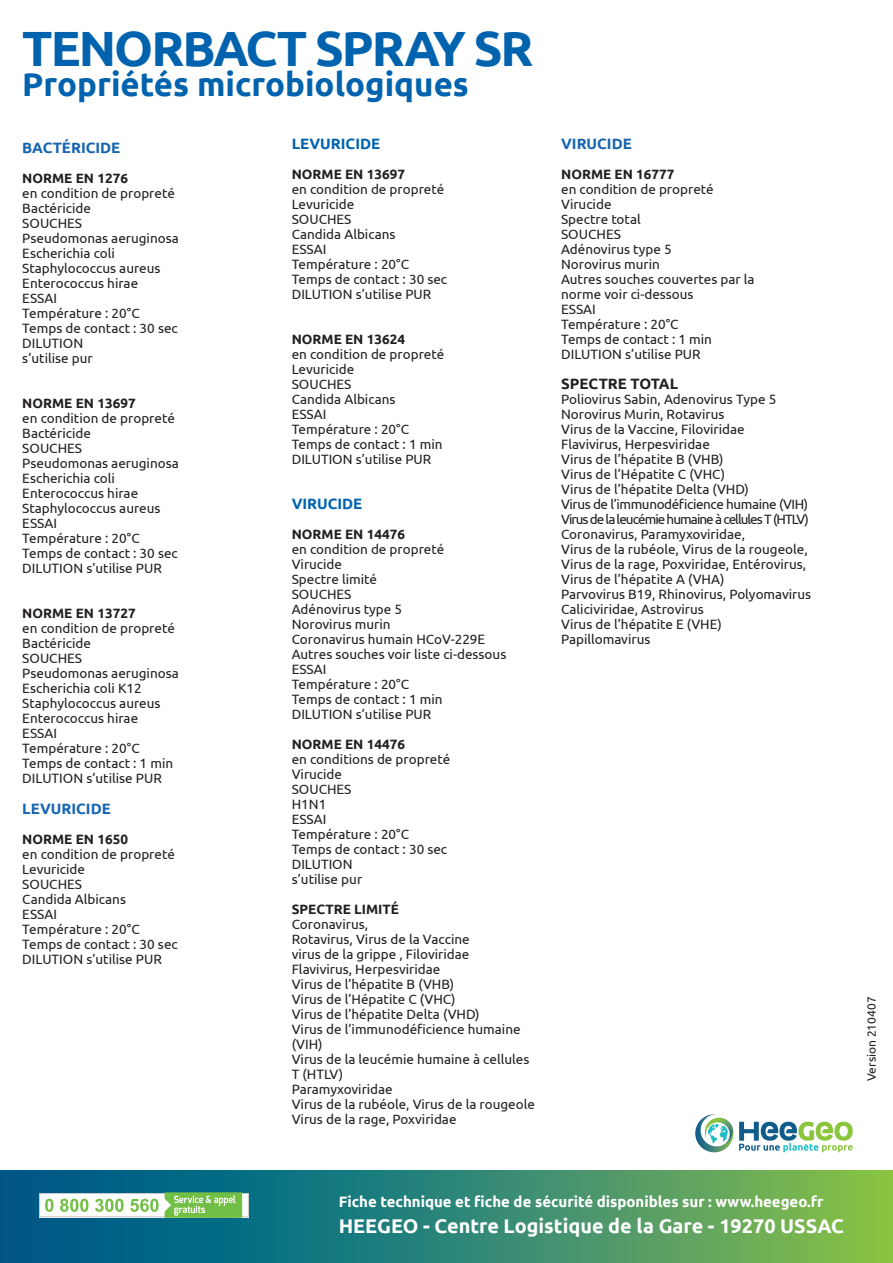
<style>
.page{position:relative;width:893px;height:1263px;background:#fff}
.page>*{position:absolute;margin:0;border:0;box-sizing:border-box;transform-origin:0 0}
.t1{font:700 49.5px "Ubuntu";letter-spacing:-.04em;color:#0163ae}
.t2{font:700 33px "Ubuntu";color:#0163ae}
.t3{font:700 19.8px "Ubuntu";color:#fff}
.t4{font:700 15px "Ubuntu";color:#fff}
.t5{font:700 15px "Ubuntu";color:#1765af}
.t6{font:700 15px "Ubuntu";color:#0163ae}
.t7{font:700 15px "Ubuntu";color:#231f20}
.t8{font:700 15px "Ubuntu";color:#1764ae}
.t9{font:13.5px/15px "Ubuntu";color:#231f20}
.t10{font:700 13.5px "Ubuntu";color:#231f20}
.t11{font:12px "Ubuntu";color:#231f20}
</style>
<div class="page">
<div style="left:0;top:1170px;width:893px;height:93px;background:linear-gradient(to right,#005194,#82be50)"></div>
<svg style="left:39px;top:1192px;width:210px;height:26px"></svg>
<svg style="left:695px;top:1114px;width:158px;height:39px"></svg>
<h1 class="t1" style="left:22px;top:18px;width:513px">TENORBACT SPRAY SR</h1>
<h2 class="t2" style="left:22px;top:64px;width:448px">Propriétés microbiologiques</h2>
<p class="t8" style="left:22px;top:139px;width:100px">BACTÉRICIDE</p>
<p class="t10" style="left:22px;top:170px;width:107px">NORME EN 1276</p>
<p class="t9" style="left:22px;top:186px;width:158px">en condition de propreté<br>Bactéricide<br>SOUCHES<br>Pseudomonas aeruginosa<br>Escherichia coli<br>Staphylococcus aureus<br>Enterococcus hirae<br>ESSAI<br>Température : 20°C<br>Temps de contact : 30 sec<br>DILUTION<br>s’utilise pur</p>
<p class="t10" style="left:22px;top:395px;width:115px">NORME EN 13697</p>
<p class="t9" style="left:22px;top:411px;width:158px">en condition de propreté<br>Bactéricide<br>SOUCHES<br>Pseudomonas aeruginosa<br>Escherichia coli<br>Enterococcus hirae<br>Staphylococcus aureus<br>ESSAI<br>Température : 20°C<br>Temps de contact : 30 sec<br>DILUTION s’utilise PUR</p>
<p class="t10" style="left:22px;top:605px;width:115px">NORME EN 13727</p>
<p class="t9" style="left:22px;top:621px;width:158px">en condition de propreté<br>Bactéricide<br>SOUCHES<br>Pseudomonas aeruginosa<br>Escherichia coli K12<br>Staphylococcus aureus<br>Enterococcus hirae<br>ESSAI<br>Température : 20°C<br>Temps de contact : 1 min<br>DILUTION s’utilise PUR</p>
<p class="t5" style="left:22px;top:799px;width:90px">LEVURICIDE</p>
<p class="t10" style="left:22px;top:830px;width:107px">NORME EN 1650</p>
<p class="t9" style="left:22px;top:846px;width:157px">en condition de propreté<br>Levuricide<br>SOUCHES<br>Candida Albicans<br>ESSAI<br>Température : 20°C<br>Temps de contact : 30 sec<br>DILUTION s’utilise PUR</p>
<p class="t6" style="left:292px;top:134px;width:90px">LEVURICIDE</p>
<p class="t10" style="left:292px;top:166px;width:115px">NORME EN 13697</p>
<p class="t9" style="left:292px;top:181px;width:157px">en condition de propreté<br>Levuricide<br>SOUCHES<br>Candida Albicans<br>ESSAI<br>Température : 20°C<br>Temps de contact : 30 sec<br>DILUTION s’utilise PUR</p>
<p class="t10" style="left:292px;top:331px;width:115px">NORME EN 13624</p>
<p class="t9" style="left:292px;top:346px;width:154px">en condition de propreté<br>Levuricide<br>SOUCHES<br>Candida Albicans<br>ESSAI<br>Température : 20°C<br>Temps de contact : 1 min<br>DILUTION s’utilise PUR</p>
<p class="t6" style="left:292px;top:494px;width:72px">VIRUCIDE</p>
<p class="t10" style="left:292px;top:526px;width:115px">NORME EN 14476</p>
<p class="t9" style="left:292px;top:541px;width:216px">en condition de propreté<br>Virucide<br>Spectre limité<br>SOUCHES<br>Adénovirus type 5<br>Norovirus murin<br>Coronavirus humain HCoV-229E<br>Autres souches voir liste ci-dessous<br>ESSAI<br>Température : 20°C<br>Temps de contact : 1 min<br>DILUTION s’utilise PUR</p>
<p class="t10" style="left:292px;top:736px;width:115px">NORME EN 14476</p>
<p class="t9" style="left:292px;top:751px;width:160px">en conditions de propreté<br>Virucide<br>SOUCHES<br>H1N1<br>ESSAI<br>Température : 20°C<br>Temps de contact : 30 sec<br>DILUTION<br>s’utilise pur</p>
<p class="t10" style="left:292px;top:901px;width:109px">SPECTRE LIMITÉ</p>
<p class="t9" style="left:292px;top:916px;width:245px">Coronavirus,<br>Rotavirus, Virus de la Vaccine<br>virus de la grippe , Filoviridae<br>Flavivirus, Herpesviridae<br>Virus de l’hépatite B (VHB)<br>Virus de l’Hépatite C (VHC)<br>Virus de l’hépatite Delta (VHD)<br>Virus de l’immunodéficience humaine (VIH)<br>Virus de la leucémie humaine à cellules<br>T (HTLV)<br>Paramyxoviridae<br>Virus de la rubéole, Virus de la rougeole<br>Virus de la rage, Poxviridae</p>
<p class="t5" style="left:561px;top:134px;width:72px">VIRUCIDE</p>
<p class="t10" style="left:561px;top:166px;width:115px">NORME EN 16777</p>
<p class="t9" style="left:561px;top:181px;width:195px">en condition de propreté<br>Virucide<br>Spectre total<br>SOUCHES<br>Adénovirus type 5<br>Norovirus murin<br>Autres souches couvertes par la norme voir ci-dessous<br>ESSAI<br>Température : 20°C<br>Temps de contact : 1 min<br>DILUTION s’utilise PUR</p>
<p class="t7" style="left:561px;top:374px;width:119px">SPECTRE TOTAL</p>
<p class="t9" style="left:561px;top:391px;width:252px">Poliovirus Sabin, Adenovirus Type 5<br>Norovirus Murin, Rotavirus<br>Virus de la Vaccine, Filoviridae<br>Flavivirus, Herpesviridae<br>Virus de l’hépatite B (VHB)<br>Virus de l’Hépatite C (VHC)<br>Virus de l’hépatite Delta (VHD)<br>Virus de l’immunodéficience humaine (VIH)<br>Virus de la leucémie humaine à cellules T (HTLV)<br>Coronavirus, Paramyxoviridae,<br>Virus de la rubéole, Virus de la rougeole, Virus de la rage, Poxviridae, Entérovirus, Virus de l’hépatite A (VHA)<br>Parvovirus B19, Rhinovirus, Polyomavirus Caliciviridae, Astrovirus<br>Virus de l’hépatite E (VHE)<br>Papillomavirus</p>
<p class="t11" style="left:864px;top:1081px;width:86px;rotate:-90deg">Version 210407</p>
<p class="t4" style="left:339px;top:1192px;width:486px">Fiche technique et fiche de sécurité disponibles sur : www.heegeo.fr</p>
<h3 class="t3" style="left:339px;top:1214px;width:507px">HEEGEO - Centre Logistique de la Gare - 19270 USSAC</h3>
</div>
